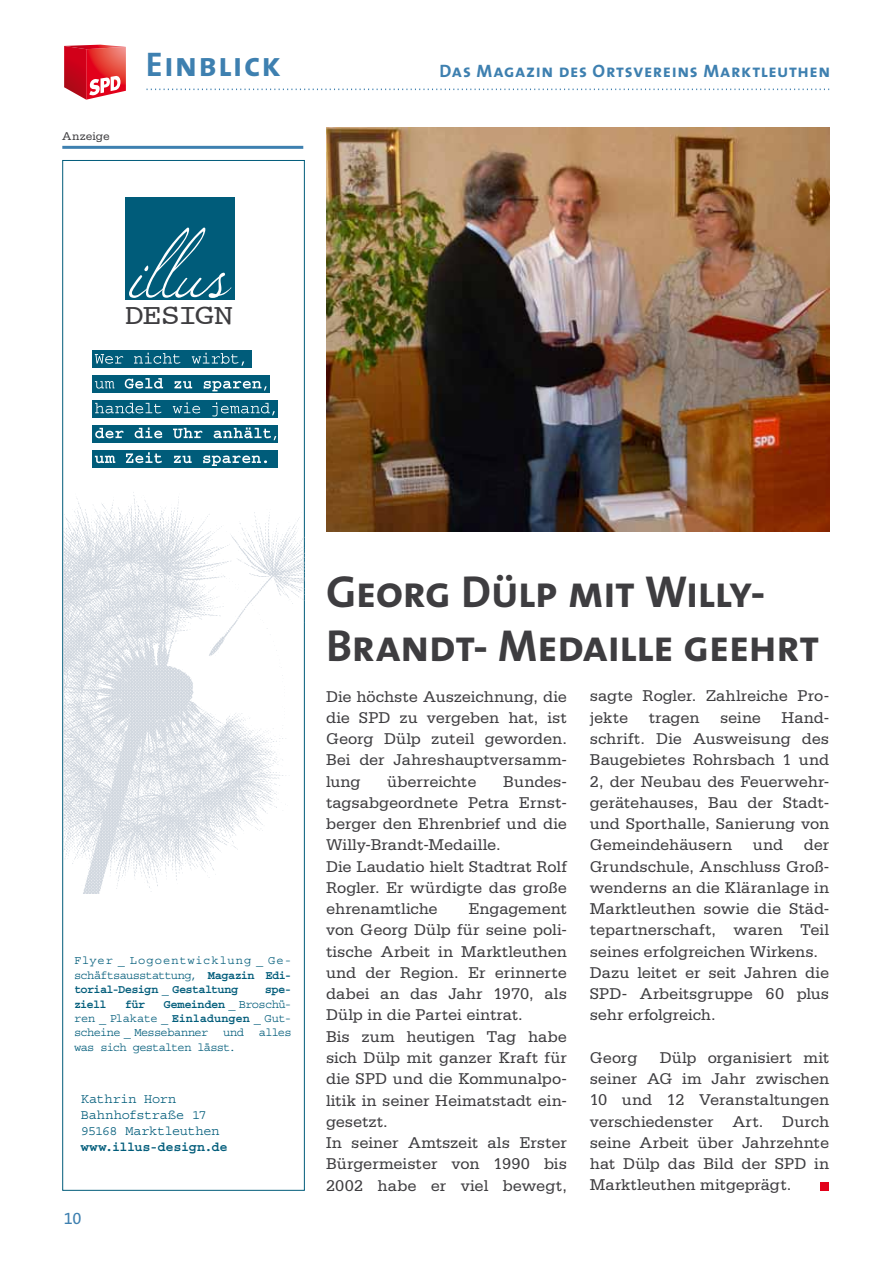
<style>
.page{position:relative;width:893px;height:1263px;background:#fff}
.page>*{position:absolute;margin:0;border:0;box-sizing:border-box;transform-origin:0 0}
.t1{font:45px/54px "The Sans Bold Caps";letter-spacing:-.02em;color:#3e3d40}
.t2{font:34.35px "The Sans Bold Caps";letter-spacing:.03em;color:#3e80b0}
.t3{font:29.25px "Courier";letter-spacing:-.045em;color:#3e3d40;scale:1.11 1}
.t4{font:18px "The Sans Bold Caps";letter-spacing:.035em;color:#3e80b0}
.t5{font:16.5px/21.3px "Serifa Std";letter-spacing:-.005em;color:#3e3d40;text-align:justify}
.t6{font:16.5px "The Sans Expert";color:#3e80b0}
.t7{font:13.5px/16.2px "Courier Std";letter-spacing:-.02em;color:#005c7a}
.t8{font:700 13.5px "Courier Std";letter-spacing:-.01em;color:#005c7a}
.t9{font:12px/14.4px "Courier Std";letter-spacing:-.05em;color:#005c7a;text-align:justify}
.t10{font:700 12px "Courier Std";letter-spacing:-.055em;color:#005c7a}
.t11{font:12px "Serifa Std";letter-spacing:.005em;color:#3e3d40}
.s1{font-weight:700}
</style>
<div class="page">
<svg style="left:64px;top:45px;width:62px;height:55px"></svg>
<svg style="left:147px;top:89px;width:682px;height:1px"></svg>
<div style="left:821px;top:1182px;width:8px;height:9px;background:#e2001a"></div>
<img style="left:326px;top:128px;width:503px;height:403px">
<img style="left:63px;top:404px;width:241px;height:489px">
<div style="left:92px;top:400px;width:186px;height:17px;background:#005c7a"></div>
<div style="left:92px;top:375px;width:178px;height:17px;background:#005c7a"></div>
<div style="left:92px;top:350px;width:159px;height:17px;background:#005c7a"></div>
<div style="left:92px;top:425px;width:186px;height:17px;background:#005c7a"></div>
<div style="left:92px;top:451px;width:186px;height:17px;background:#005c7a"></div>
<svg style="left:95px;top:353px;width:149px;height:13px"></svg>
<svg style="left:95px;top:378px;width:172px;height:13px"></svg>
<svg style="left:95px;top:402px;width:180px;height:14px"></svg>
<svg style="left:95px;top:427px;width:181px;height:13px"></svg>
<svg style="left:95px;top:452px;width:172px;height:14px"></svg>
<hr style="left:62px;top:146px;width:241px;height:3px;background:#3e80b0">
<div style="left:126px;top:197px;width:109px;height:103px;background:#005c7a"></div>
<svg style="left:129px;top:227px;width:102px;height:71px"></svg>
<p class="t11" style="left:62px;top:130px;width:49px">Anzeige</p>
<h2 class="t2" style="left:146px;top:36px;width:136px">Einblick</h2>
<p class="t4" style="left:440px;top:56px;width:392px">Das Magazin des Ortsvereins Marktleuthen</p>
<h3 class="t3" style="left:124px;top:298px;width:99px">DESIGN</h3>
<h1 class="t1" style="left:326px;top:563px;width:495px">Georg Dülp mit Willy-<br>Brandt- Medaille geehrt</h1>
<p class="t9" style="left:74px;top:953px;width:219px">Flyer _ Logoentwicklung _ Ge&shy;schäftsausstattung, <span class="s1">Magazin Edi&shy;torial-Design</span> _ <span class="s1">Gestaltung</span></p>
<p class="t10" style="left:265px;top:983px;width:28px">spe-</p>
<p class="t9" style="left:74px;top:997px;width:219px;text-indent:90px"><span class="s1">Gemeinden</span> _ Broschü&shy;ren _ Plakate _ <span class="s1">Einladungen</span> _ Gut&shy;scheine _ Messebanner und alles was sich gestalten lässt.</p>
<p class="t10" style="left:74px;top:997px;width:34px">ziell</p>
<p class="t10" style="left:125px;top:997px;width:22px">für</p>
<p class="t7" style="left:81px;top:1090px;width:140px">Kathrin Horn<br>Bahnhofstraße 17<br>95168 Marktleuthen</p>
<p class="t8" style="left:81px;top:1140px;width:148px">www.illus-design.de</p>
<p class="t6" style="left:64px;top:1205px;width:19px">10</p>
<p class="t5" style="left:326px;top:686px;width:242px">Die höchste Auszeichnung, die die SPD zu vergeben hat, ist Georg Dülp zuteil geworden.<br>Bei der Jahreshauptversamm&shy;lung</p>
<p class="t5" style="left:387px;top:771px;width:91px">überreichte</p>
<p class="t5" style="left:326px;top:771px;width:242px;text-align:left;text-indent:177px">Bundes&shy;tagsabgeordnete Petra Ernst&shy;berger den Ehrenbrief und die<br>Willy-Brandt-Medaille.<br>Die Laudatio hielt Stadtrat Rolf<br>Rogler. Er würdigte das große ehrenamtliche</p>
<p class="t5" style="left:326px;top:898px;width:242px;text-align:left;text-indent:142px">Engagement von Georg Dülp für seine poli&shy;tische Arbeit in Marktleuthen und der Region. Er erinnerte dabei an das Jahr 1970, als<br>Dülp in die Partei eintrat.<br>Bis zum heutigen Tag habe sich Dülp mit ganzer Kraft für die SPD und die Kommunalpo&shy;litik in seiner Heimatstadt ein&shy;gesetzt.<br>In seiner Amtszeit als Erster<br>Bürgermeister von 1990 bis<br>2002 habe er viel bewegt,</p>
<p class="t5" style="left:590px;top:686px;width:241px">sagte Rogler. Zahlreiche Pro&shy;jekte tragen seine Hand&shy;schrift. Die Ausweisung des Baugebietes Rohrsbach 1 und 2, der Neubau des Feuerwehr&shy;gerätehauses, Bau der Stadt&shy;und Sporthalle, Sanierung von Gemeindehäusern</p>
<p class="t5" style="left:590px;top:834px;width:241px;text-align:left;text-indent:214px">der<br>Grundschule, Anschluss Groß&shy;wenderns an die Kläranlage in<br>Marktleuthen sowie die Städ&shy;tepartnerschaft, waren Teil seines erfolgreichen Wirkens.<br>Dazu leitet er seit Jahren die<br>SPD- Arbeitsgruppe 60 plus sehr erfolgreich.</p>
<p class="t5" style="left:590px;top:1047px;width:49px">Georg</p>
<p class="t5" style="left:753px;top:834px;width:32px">und</p>
<p class="t5" style="left:590px;top:1047px;width:241px;text-indent:70px">Dülp organisiert mit seiner AG im Jahr zwischen 10 und 12 Veranstaltungen verschiedenster Art. Durch seine Arbeit über Jahrzehnte hat Dülp das Bild der SPD in Marktleuthen mitgeprägt.</p>
</div>
